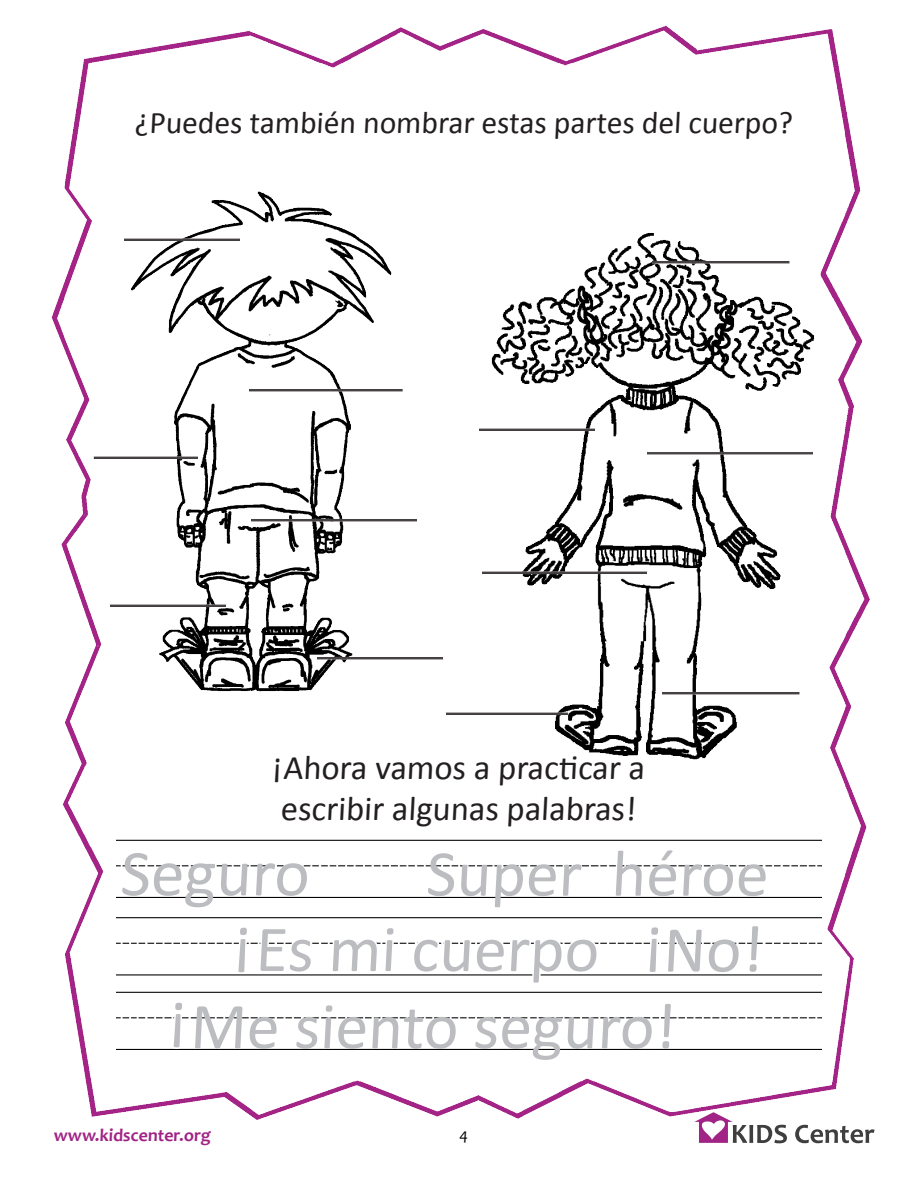
<style>
.page{position:relative;width:918px;height:1188px;background:#fff}
.page>*{position:absolute;margin:0;border:0;box-sizing:border-box;transform-origin:0 0}
.t1{font:67.5px "Calibri";color:#bcbdc0}
.t2{font:66px "Calibri";color:#bcbdc0}
.t3{font:34.5px/41.4px "Calibri";color:#231f20}
.t4{font:31.5px "Calibri";color:#231f20}
.t5{font:700 18px "Candara";color:#a12385}
.t6{font:16.5px "Candara";color:#000}
.s1{font-size:66px}
</style>
<div class="page">
<img style="left:51px;top:25px;width:824px;height:1119px">
<img style="left:116px;top:831px;width:706px;height:70px">
<img style="left:116px;top:986px;width:706px;height:72px">
<img style="left:116px;top:912px;width:706px;height:66px">
<img style="left:478px;top:227px;width:345px;height:535px">
<img style="left:480px;top:402px;width:115px;height:54px">
<img style="left:482px;top:544px;width:164px;height:54px">
<img style="left:447px;top:686px;width:120px;height:54px">
<img style="left:647px;top:424px;width:165px;height:46px">
<img style="left:662px;top:667px;width:166px;height:46px">
<img style="left:652px;top:236px;width:166px;height:46px">
<img style="left:118px;top:182px;width:292px;height:554px">
<img style="left:251px;top:494px;width:165px;height:46px">
<img style="left:111px;top:578px;width:115px;height:54px">
<img style="left:318px;top:632px;width:125px;height:46px">
<img style="left:249px;top:364px;width:165px;height:46px">
<img style="left:82px;top:430px;width:115px;height:54px">
<img style="left:125px;top:212px;width:115px;height:54px">
<svg style="left:257px;top:845px;width:57px;height:130px"></svg>
<svg style="left:330px;top:837px;width:67px;height:248px"></svg>
<svg style="left:411px;top:826px;width:189px;height:270px"></svg>
<svg style="left:235px;top:766px;width:16px;height:210px"></svg>
<svg style="left:171px;top:841px;width:15px;height:210px"></svg>
<svg style="left:647px;top:766px;width:15px;height:210px"></svg>
<p class="t4" style="left:135px;top:103px;width:661px">¿Puedes también nombrar estas partes del cuerpo?</p>
<p class="t3" style="left:272px;top:747px;width:377px">¡Ahora vamos a practicar a escribir algunas palabras!</p>
<p class="t1" style="left:120px;top:830px;width:195px"><span class="s1">S</span>eguro</p>
<p class="t2" style="left:426px;top:832px;width:348px">Super héroe</p>
<p class="t2" style="left:255px;top:907px;width:349px">Es mi cuerpo</p>
<p class="t2" style="left:189px;top:985px;width:492px">Me siento seguro!</p>
<p class="t2" style="left:643px;top:902px;width:27px">¡</p>
<p class="t1" style="left:663px;top:906px;width:106px"><span class="s1">N</span>o!</p>
<p class="t2" style="left:232px;top:902px;width:27px">¡</p>
<p class="t2" style="left:167px;top:978px;width:27px">¡</p>
<p class="t5" style="left:53px;top:1124px;width:160px">www.kidscenter.org</p>
<p class="t6" style="left:459px;top:1124px;width:11px">4</p>
</div>
